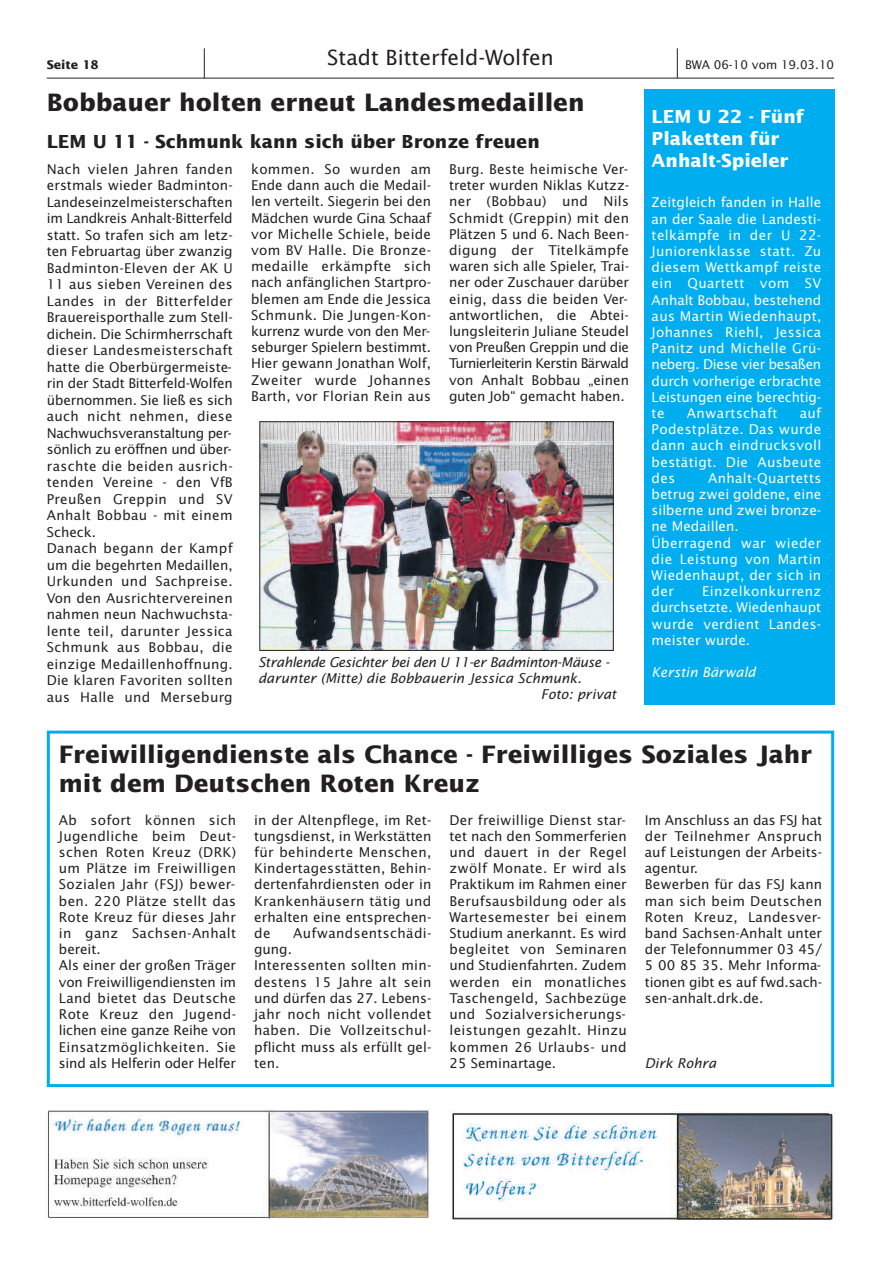
<style>
.page{position:relative;width:881px;height:1263px;background:#fff}
.page>*{position:absolute;margin:0;border:0;box-sizing:border-box;transform-origin:0 0}
.t1{font:700 24px/28.8px "Lucida Sans";color:#231f20}
.t2{font:21px "Lucida Sans";color:#231f20}
.t3{font:700 18px "Lucida Sans";color:#231f20}
.t4{font:700 18px/21.6px "Lucida Sans";color:#fff}
.t5{font:13.5px/16.2px "Lucida Sans";letter-spacing:.015em;color:#231f20}
.t6{font:13.5px/16.2px "Lucida Sans";letter-spacing:.025em;color:#fff;text-align:justify}
.t7{font:italic 13.5px "Lucida Sans";color:#231f20}
.t8{font:italic 13.5px "Lucida Sans";letter-spacing:-.025em;color:#231f20}
.t9{font:italic 13.5px "Lucida Sans";color:#fff}
.t10{font:12px "Lucida Sans";color:#231f20}
.t11{font:700 12px "Lucida Sans";color:#231f20}
</style>
<div class="page">
<div style="left:47px;top:731px;width:786px;height:356px;border:3px solid #00aeef"></div>
<div style="left:644px;top:89px;width:189px;height:615px;background:#00aeef"></div>
<hr style="left:47px;top:78px;width:786px;height:1px;background:#231f20">
<hr style="left:204px;top:48px;width:1px;height:30px;background:#231f20">
<hr style="left:676px;top:48px;width:1px;height:30px;background:#231f20">
<img style="left:261px;top:423px;width:350px;height:226px">
<div style="left:259px;top:421px;width:354px;height:230px;border:1px solid #231f20"></div>
<img style="left:47px;top:1109px;width:382px;height:110px">
<img style="left:451px;top:1111px;width:382px;height:109px">
<p class="t11" style="left:47px;top:59px;width:53px">Seite 18</p>
<h2 class="t2" style="left:327px;top:48px;width:228px">Stadt Bitterfeld-Wolfen</h2>
<p class="t10" style="left:684px;top:59px;width:151px">BWA 06-10 vom 19.03.10</p>
<h1 class="t1" style="left:47px;top:90px;width:539px">Bobbauer holten erneut Landesmedaillen</h1>
<h3 class="t3" style="left:47px;top:134px;width:494px">LEM U 11 - Schmunk kann sich über Bronze freuen</h3>
<p class="t5" style="left:47px;top:162px;width:187px">Nach vielen Jahren fanden erstmals wieder Badminton-<br>Landeseinzelmeisterschaften im Landkreis Anhalt-Bitterfeld statt. So trafen sich am letz&shy;ten Februartag über zwanzig<br>Badminton-Eleven der AK U<br>11 aus sieben Vereinen des<br>Landes in der Bitterfelder<br>Brauereisporthalle zum Stell&shy;dichein. Die Schirmherrschaft dieser Landesmeisterschaft hatte die Oberbürgermeiste&shy;rin der Stadt Bitterfeld-Wolfen übernommen. Sie ließ es sich auch nicht nehmen, diese<br>Nachwuchsveranstaltung per&shy;sönlich zu eröffnen und über&shy;raschte die beiden ausrich&shy;tenden Vereine - den VfB<br>Preußen Greppin und SV<br>Anhalt Bobbau - mit einem<br>Scheck.<br>Danach begann der Kampf um die begehrten Medaillen,<br>Urkunden und Sachpreise.<br>Von den Ausrichtervereinen nahmen neun Nachwuchsta&shy;lente teil, darunter Jessica<br>Schmunk aus Bobbau, die einzige Medaillenhoffnung.<br>Die klaren Favoriten sollten aus Halle und Merseburg</p>
<p class="t5" style="left:251px;top:162px;width:181px;text-align:justify">kommen. So wurden am Ende dann auch die Medail&shy;len verteilt. Siegerin bei den Mädchen wurde Gina Schaaf vor Michelle Schiele, beide vom BV Halle. Die Bronze&shy;medaille erkämpfte sich nach anfänglichen Startpro&shy;blemen am Ende die Jessica Schmunk. Die Jungen-Kon&shy;kurrenz wurde von den Mer&shy;seburger Spielern bestimmt.<br>Hier gewann Jonathan Wolf, Zweiter wurde Johannes Barth, vor Florian Rein aus</p>
<p class="t5" style="left:449px;top:162px;width:181px;text-align:justify">Burg. Beste heimische Ver&shy;treter wurden Niklas Kutzz&shy;ner (Bobbau) und Nils Schmidt (Greppin) mit den Plätzen 5 und 6. Nach Been&shy;digung der Titelkämpfe waren sich alle Spieler, Trai&shy;ner oder Zuschauer darüber einig, dass die beiden Ver&shy;antwortlichen, die Abtei&shy;lungsleiterin Juliane Steudel von Preußen Greppin und die Turnierleiterin Kerstin Bärwald von Anhalt Bobbau „einen guten Job“ gemacht haben.</p>
<p class="t8" style="left:258px;top:656px;width:353px">Strahlende Gesichter bei den U 11-er Badminton-Mäuse -</p>
<p class="t7" style="left:258px;top:673px;width:325px">darunter (Mitte) die Bobbauerin Jessica Schmunk.</p>
<p class="t7" style="left:540px;top:689px;width:77px">Foto: privat</p>
<h3 class="t4" style="left:651px;top:107px;width:154px">LEM U 22 - Fünf<br>Plaketten für<br>Anhalt-Spieler</h3>
<p class="t6" style="left:651px;top:195px;width:171px">Zeitgleich fanden in Halle an der Saale die Landesti&shy;telkämpfe in der U 22- Juniorenklasse statt. Zu diesem Wettkampf reiste ein Quartett vom SV Anhalt Bobbau, bestehend aus Martin Wiedenhaupt, Johannes Riehl, Jessica Panitz und Michelle Grü&shy;neberg. Diese vier besaßen durch vorherige erbrachte Leistungen eine berechtig&shy;te</p>
<p class="t6" style="left:651px;top:406px;width:171px;text-indent:148px">auf Podestplätze. Das wurde dann auch eindrucksvoll bestätigt. Die Ausbeute des</p>
<p class="t6" style="left:686px;top:406px;width:92px">Anwartschaft</p>
<p class="t6" style="left:651px;top:471px;width:171px;text-align:left;text-indent:56px">Anhalt-Quartetts betrug zwei goldene, eine silberne und zwei bronze&shy;ne Medaillen.<br>Überragend war wieder die Leistung von Martin<br>Wiedenhaupt, der sich in der</p>
<p class="t6" style="left:651px;top:584px;width:171px;text-indent:51px">Einzelkonkurrenz durchsetzte. Wiedenhaupt wurde verdient Landes&shy;meister wurde.</p>
<p class="t9" style="left:651px;top:667px;width:106px">Kerstin Bärwald</p>
<h1 class="t1" style="left:59px;top:741px;width:754px">Freiwilligendienste als Chance - Freiwilliges Soziales Jahr mit dem Deutschen Roten Kreuz</h1>
<p class="t5" style="left:59px;top:813px;width:179px">Ab sofort können sich<br>Jugendliche beim Deut&shy;schen Roten Kreuz (DRK) um Plätze im Freiwilligen<br>Sozialen Jahr (FSJ) bewer&shy;ben. 220 Plätze stellt das<br>Rote Kreuz für dieses Jahr in ganz Sachsen-Anhalt bereit.<br>Als einer der großen Träger von Freiwilligendiensten im<br>Land bietet das Deutsche<br>Rote Kreuz den Jugend&shy;lichen eine ganze Reihe von<br>Einsatzmöglichkeiten. Sie sind als Helferin oder Helfer</p>
<p class="t5" style="left:254px;top:813px;width:179px;text-align:justify">in der Altenpflege, im Ret&shy;tungsdienst, in Werkstätten für behinderte Menschen, Kindertagesstätten, Behin&shy;dertenfahrdiensten oder in Krankenhäusern tätig und erhalten eine entsprechen&shy;de</p>
<p class="t5" style="left:449px;top:813px;width:179px;text-align:justify">Der freiwillige Dienst star&shy;tet nach den Sommerferien und dauert in der Regel zwölf Monate. Er wird als Praktikum im Rahmen einer Berufsausbildung oder als Wartesemester bei einem Studium anerkannt. Es wird begleitet von Seminaren und Studienfahrten. Zudem werden ein monatliches Taschengeld, Sachbezüge und Sozialversicherungs&shy;leistungen gezahlt. Hinzu kommen 26 Urlaubs- und 25 Seminartage.</p>
<p class="t5" style="left:644px;top:813px;width:179px">Im Anschluss an das FSJ hat der Teilnehmer Anspruch auf Leistungen der Arbeits&shy;agentur.<br>Bewerben für das FSJ kann man sich beim Deutschen<br>Roten Kreuz, Landesver&shy;band Sachsen-Anhalt unter der Telefonnummer 03 45/<br>5 00 85 35. Mehr Informa&shy;tionen gibt es auf fwd.sach&shy;sen-anhalt.drk.de.</p>
<p class="t5" style="left:293px;top:926px;width:140px">Aufwandsentschädi-</p>
<p class="t5" style="left:254px;top:942px;width:179px">gung.<br>Interessenten sollten min&shy;destens 15 Jahre alt sein und dürfen das 27. Lebens&shy;jahr noch nicht vollendet haben. Die Vollzeitschul&shy;pflicht muss als erfüllt gel&shy;ten.</p>
<p class="t7" style="left:644px;top:1057px;width:73px">Dirk Rohra</p>
</div>
